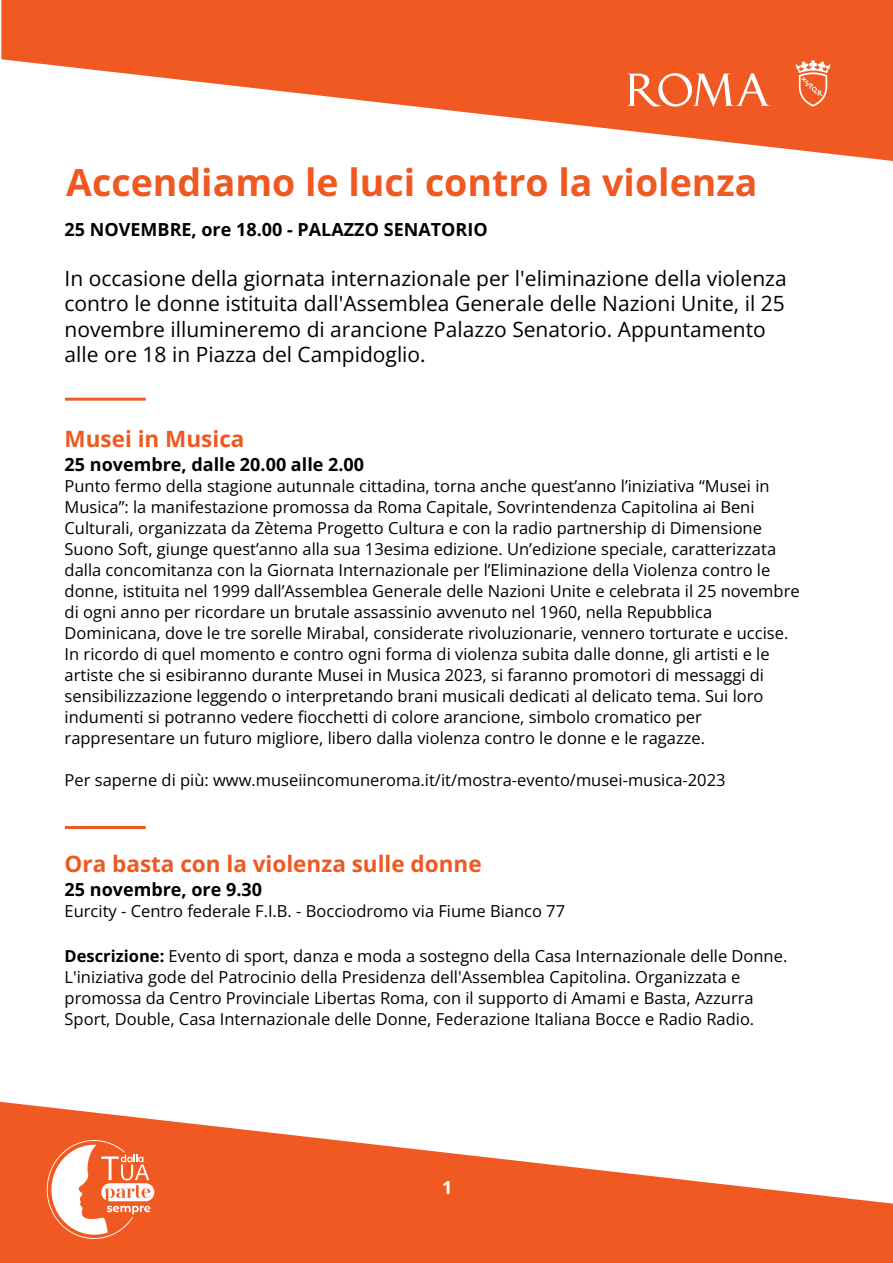
<style>
.page{position:relative;width:893px;height:1263px;background:#fff}
.page>*{position:absolute;margin:0;border:0;box-sizing:border-box;transform-origin:0 0}
.t1{font:700 37.5px "Open Sans";color:#ef5821}
.t2{font:700 22.5px "Open Sans";color:#ef5821}
.t3{font:21px/25.2px "Open Sans";color:#000}
.t4{font:700 18px "Open Sans";color:#000}
.t5{font:700 18px "Open Sans";color:#fff}
.t6{font:16.5px/21px "Open Sans";color:#000}
.s1{font-weight:700}
</style>
<div class="page">
<svg style="left:1px;top:0;width:892px;height:161px;fill:#f05921"></svg>
<svg style="left:0;top:1102px;width:893px;height:161px;fill:#f05921"></svg>
<svg style="left:47px;top:1140px;width:107px;height:99px"></svg>
<hr style="left:65px;top:398px;width:81px;height:3px;background:#f05921">
<hr style="left:65px;top:826px;width:81px;height:3px;background:#f05921">
<svg style="left:627px;top:73px;width:142px;height:34px"></svg>
<svg style="left:795px;top:60px;width:36px;height:47px;background:#f3835a"></svg>
<h1 class="t1" style="left:66px;top:156px;width:693px">Accendiamo le luci contro la violenza</h1>
<p class="t4" style="left:65px;top:217px;width:425px">25 NOVEMBRE, ore 18.00 - PALAZZO SENATORIO</p>
<p class="t3" style="left:65px;top:265px;width:724px">In occasione della giornata internazionale per l'eliminazione della violenza contro le donne istituita dall'Assemblea Generale delle Nazioni Unite, il 25 novembre illumineremo di arancione Palazzo Senatorio. Appuntamento alle ore 18 in Piazza del Campidoglio.</p>
<h2 class="t2" style="left:65px;top:423px;width:181px">Musei in Musica</h2>
<p class="t4" style="left:65px;top:452px;width:301px">25 novembre, dalle 20.00 alle 2.00</p>
<p class="t6" style="left:65px;top:475px;width:737px">Punto fermo della stagione autunnale cittadina, torna anche quest’anno l’iniziativa “Musei in Musica”: la manifestazione promossa da Roma Capitale, Sovrintendenza Capitolina ai Beni Culturali, organizzata da Zètema Progetto Cultura e con la radio partnership di Dimensione Suono Soft, giunge quest’anno alla sua 13esima edizione. Un’edizione speciale, caratterizzata dalla concomitanza con la Giornata Internazionale per l’Eliminazione della Violenza contro le donne, istituita nel 1999 dall’Assemblea Generale delle Nazioni Unite e celebrata il 25 novembre di ogni anno per ricordare un brutale assassinio avvenuto nel 1960, nella Repubblica Dominicana, dove le tre sorelle Mirabal, considerate rivoluzionarie, vennero torturate e uccise.<br>In ricordo di quel momento e contro ogni forma di violenza subita dalle donne, gli artisti e le artiste che si esibiranno durante Musei in Musica 2023, si faranno promotori di messaggi di sensibilizzazione leggendo o interpretando brani musicali dedicati al delicato tema. Sui loro indumenti si potranno vedere fiocchetti di colore arancione, simbolo cromatico per rappresentare un futuro migliore, libero dalla violenza contro le donne e le ragazze.</p>
<p class="t6" style="left:65px;top:769px;width:662px">Per saperne di più: www.museiincomuneroma.it/it/mostra-evento/musei-musica-2023</p>
<h2 class="t2" style="left:65px;top:848px;width:419px">Ora basta con la violenza sulle donne</h2>
<p class="t4" style="left:65px;top:876px;width:199px">25 novembre, ore 9.30</p>
<p class="t6" style="left:65px;top:900px;width:502px">Eurcity - Centro federale F.I.B. - Bocciodromo via Fiume Bianco 77</p>
<p class="t6" style="left:65px;top:945px;width:724px"><span class="s1">Descrizione:</span> Evento di sport, danza e moda a sostegno della Casa Internazionale delle Donne.<br>L'iniziativa gode del Patrocinio della Presidenza dell'Assemblea Capitolina. Organizzata e promossa da Centro Provinciale Libertas Roma, con il supporto di Amami e Basta, Azzurra Sport, Double, Casa Internazionale delle Donne, Federazione Italiana Bocce e Radio Radio.</p>
<p class="t5" style="left:442px;top:1175px;width:12px">1</p>
</div>
